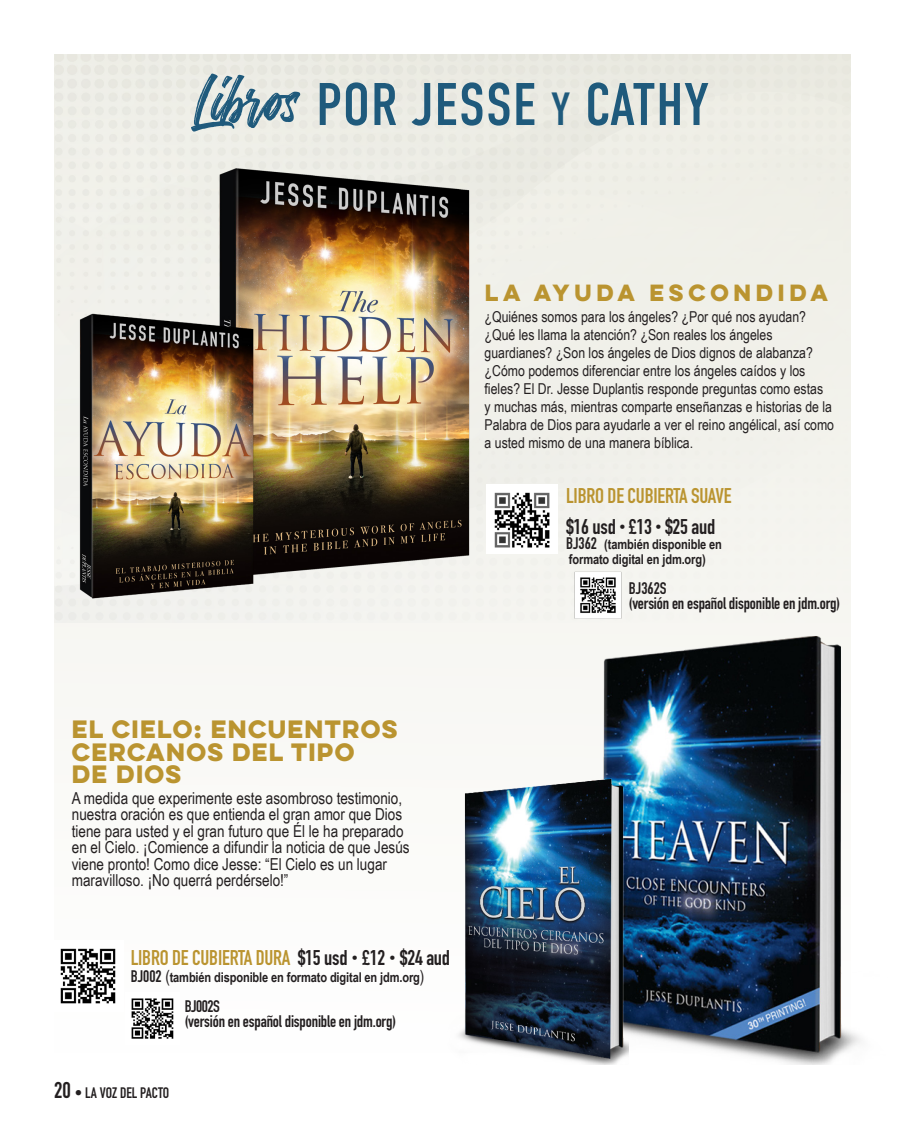
<style>
.page{position:relative;width:905px;height:1134px;background:#fff}
.page>*{position:absolute;margin:0;border:0;box-sizing:border-box;transform-origin:0 0}
.t1{font:60px "DIN Condensed";letter-spacing:.01em;color:#1f5a7c}
.t2{font:700 22.5px/22.5px "Lulo Clean W01 One";letter-spacing:-.17em;color:#ba9430}
.t3{font:700 21px "DIN Condensed";letter-spacing:-.01em;color:#ba9430}
.t4{font:700 21px "DIN Condensed";letter-spacing:-.01em;color:#231f20}
.t5{font:700 21px "Lulo Clean W01 One";color:#ba9430}
.t6{font:16.5px/16.5px "Arial Narrow";color:#231f20}
.t7{font:700 16.5px "DIN Condensed";letter-spacing:-.01em;color:#231f20}
.t8{font:15px/18px "Arial Narrow";color:#231f20}
.t9{font:700 15px "DIN Condensed";color:#231f20}
.t10{font:700 13.5px "Arial Narrow";letter-spacing:-.01em;color:#231f20}
.s1{font-family:"The Historia Demo";font-size:67.5px}
.s2{font-size:46.5px}
.s3{color:#231f20}
.s4{font-size:12px;color:#231f20}
.s5{font-family:"DIN Condensed";font-size:16.5px}
.s6{font-weight:400;font-size:16.5px}
.s7{font-size:22.5px}
</style>
<div class="page">
<div style="left:54px;top:54px;width:796px;height:999px;background:linear-gradient(to bottom,#ebeae2,#fffefe)"></div>
<img style="left:574px;top:617px;width:287px;height:447px">
<img style="left:460px;top:767px;width:168px;height:297px">
<div style="left:51px;top:941px;width:73px;height:70px;background:#fff"></div>
<img style="left:60px;top:948px;width:56px;height:56px">
<img style="left:131px;top:998px;width:43px;height:41px">
<img style="left:195px;top:157px;width:309px;height:434px">
<img style="left:63px;top:306px;width:215px;height:302px">
<img style="left:486px;top:484px;width:71px;height:70px">
<img style="left:573px;top:571px;width:49px;height:48px">
<p class="t1" style="left:196px;top:71px;width:514px"><span class="s1">Libros</span> POR JESSE <span class="s2">Y</span> CATHY</p>
<p class="t5" style="left:484px;top:277px;width:349px">LA AYUDA ESCONDIDA</p>
<p class="t8" style="left:484px;top:307px;width:351px">¿Quiénes somos para los ángeles? ¿Por qué nos ayudan? ¿Qué les llama la atención? ¿Son reales los ángeles guardianes? ¿Son los ángeles de Dios dignos de alabanza? ¿Cómo podemos diferenciar entre los ángeles caídos y los fieles? El Dr. Jesse Duplantis responde preguntas como estas<br>y muchas más, mientras comparte enseñanzas e historias de la Palabra de Dios para ayudarle a ver el reino angélical, así como a usted mismo de una manera bíblica.</p>
<p class="t2" style="left:72px;top:718px;width:332px">EL CIELO: ENCUENTROS<br>CERCANOS DEL TIPO<br>DE DIOS</p>
<p class="t6" style="left:72px;top:789px;width:339px">A medida que experimente este asombroso testimonio, nuestra oración es que entienda el gran amor que Dios tiene para usted y el gran futuro que Él le ha preparado en el Cielo. ¡Comience a difundir la noticia de que Jesús viene pronto! Como dice Jesse: “El Cielo es un lugar maravilloso. ¡No querrá perdérselo!”</p>
<p class="t3" style="left:131px;top:944px;width:321px">LIBRO DE CUBIERTA DURA <span class="s3">$15 usd</span> <span class="s4">•</span> <span class="s3">£12</span> <span class="s4">•</span> <span class="s3">$24 aud</span></p>
<p class="t10" style="left:131px;top:967px;width:295px"><span class="s5">BJ002</span> <span class="s6">(</span>también disponible en formato digital en jdm.org<span class="s6">)</span></p>
<p class="t7" style="left:185px;top:995px;width:37px">BJ002S</p>
<p class="t7" style="left:185px;top:1010px;width:213px">(versión en español disponible en jdm.org)</p>
<p class="t9" style="left:54px;top:1082px;width:117px"><span class="s7">20</span> • LA VOZ DEL PACTO</p>
<p class="t3" style="left:566px;top:482px;width:167px">LIBRO DE CUBIERTA SUAVE</p>
<p class="t4" style="left:566px;top:513px;width:151px">$16 usd <sup>•</sup> £13 <sup>•</sup> $25 aud</p>
<p class="t10" style="left:566px;top:534px;width:157px"><span class="s5">BJ362</span> (también disponible en</p>
<p class="t10" style="left:569px;top:549px;width:138px">formato digital en jdm.org)</p>
<p class="t7" style="left:629px;top:577px;width:39px">BJ362S</p>
<p class="t7" style="left:629px;top:592px;width:213px">(versión en español disponible en jdm.org)</p>
</div>
